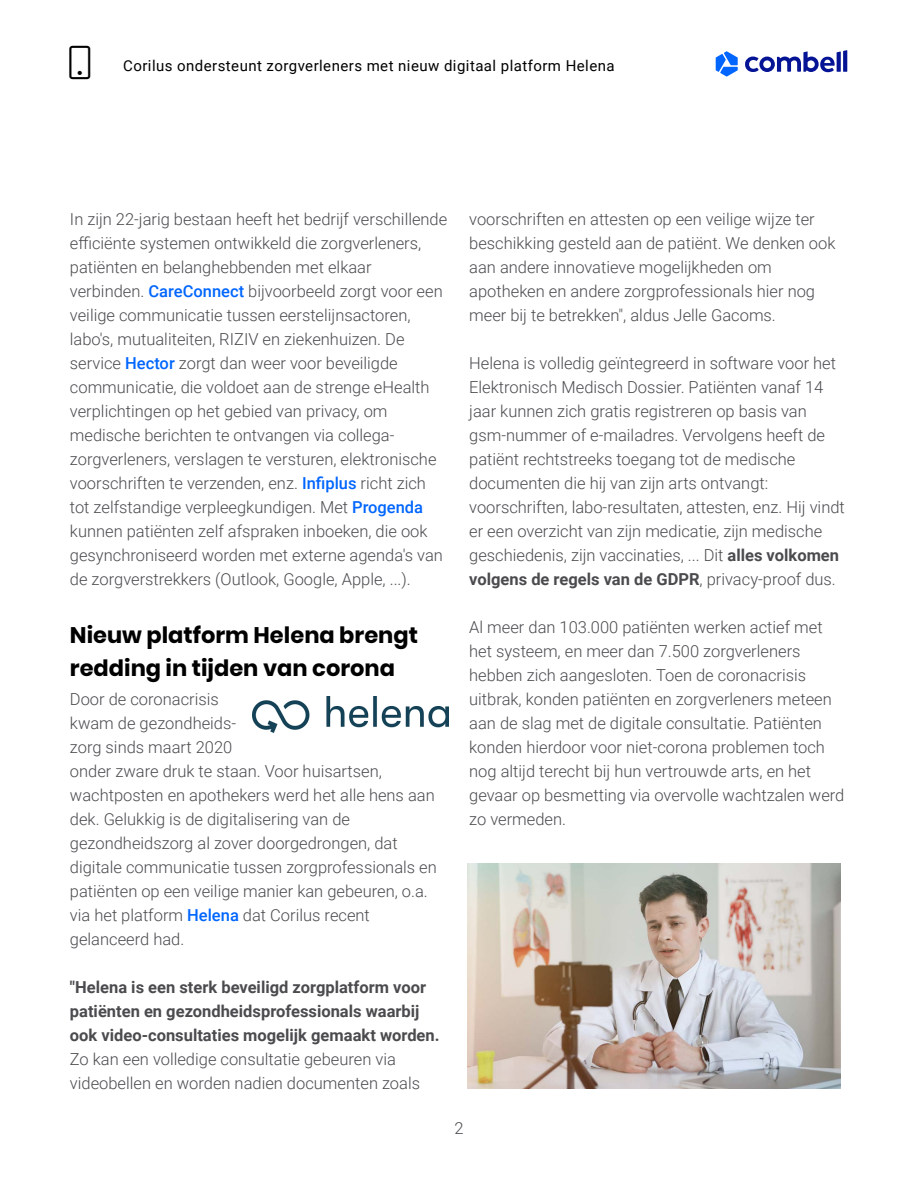
<style>
.page{position:relative;width:918px;height:1188px;background:#fff}
.page>*{position:absolute;margin:0;border:0;box-sizing:border-box;transform-origin:0 0}
.t1{font:700 22.5px/33px "Poppins";color:#000}
.t2{font:300 16.5px/24px "Roboto";color:#4b4b4f}
.t3{font:700 16.5px/24px "Roboto";color:#4b4b4f}
.t4{font:15px "Roboto";letter-spacing:.03em;color:#000}
.s1{font-weight:500;color:#06f}
.s2{font-weight:700}
</style>
<div class="page">
<svg style="left:745px;top:50px;width:102px;height:22px"></svg>
<svg style="left:716px;top:51px;width:22px;height:26px"></svg>
<img style="left:253px;top:697px;width:195px;height:36px">
<img style="left:468px;top:863px;width:373px;height:225px">
<p class="t4" style="left:123px;top:55px;width:493px">Corilus ondersteunt zorgverleners met nieuw digitaal platform Helena</p>
<p class="t2" style="left:70px;top:206px;width:379px">In zijn 22-jarig bestaan heeft het bedrijf verschillende efficiënte systemen ontwikkeld die zorgverleners, patiënten en belanghebbenden met elkaar verbinden. <span class="s1">CareConnect</span> bijvoorbeeld zorgt voor een veilige communicatie tussen eerstelijnsactoren, labo's, mutualiteiten, RIZIV en ziekenhuizen. De service <span class="s1">Hector</span> zorgt dan weer voor beveiligde communicatie, die voldoet aan de strenge eHealth verplichtingen op het gebied van privacy, om medische berichten te ontvangen via collega&shy;zorgverleners, verslagen te versturen, elektronische voorschriften te verzenden, enz. <span class="s1">Infiplus</span> richt zich tot zelfstandige verpleegkundigen. Met <span class="s1">Progenda </span>kunnen patiënten zelf afspraken inboeken, die ook gesynchroniseerd worden met externe agenda's van de zorgverstrekkers (Outlook, Google, Apple, ...).</p>
<h1 class="t1" style="left:70px;top:619px;width:350px">Nieuw platform Helena brengt redding in tijden van corona</h1>
<p class="t2" style="left:70px;top:686px;width:368px">Door de coronacrisis<br>kwam de gezondheids-<br>zorg sinds maart 2020<br>onder zware druk te staan. Voor huisartsen, wachtposten en apothekers werd het alle hens aan dek. Gelukkig is de digitalisering van de gezondheidszorg al zover doorgedrongen, dat digitale communicatie tussen zorgprofessionals en patiënten op een veilige manier kan gebeuren, o.a. via het platform <span class="s1">Helena</span> dat Corilus recent gelanceerd had.</p>
<p class="t3" style="left:70px;top:974px;width:371px">"Helena is een sterk beveiligd zorgplatform voor patiënten en gezondheidsprofessionals waarbij ook video-consultaties mogelijk gemaakt worden.</p>
<p class="t2" style="left:70px;top:1046px;width:352px">Zo kan een volledige consultatie gebeuren via videobellen en worden nadien documenten zoals</p>
<p class="t2" style="left:469px;top:207px;width:368px">voorschriften en attesten op een veilige wijze ter beschikking gesteld aan de patiënt. We denken ook aan andere innovatieve mogelijkheden om apotheken en andere zorgprofessionals hier nog meer bij te betrekken", aldus Jelle Gacoms.</p>
<p class="t2" style="left:469px;top:351px;width:377px">Helena is volledig geïntegreerd in software voor het Elektronisch Medisch Dossier. Patiënten vanaf 14 jaar kunnen zich gratis registreren op basis van gsm-nummer of e-mailadres. Vervolgens heeft de patiënt rechtstreeks toegang tot de medische documenten die hij van zijn arts ontvangt: voorschriften, labo-resultaten, attesten, enz. Hij vindt er een overzicht van zijn medicatie, zijn medische geschiedenis, zijn vaccinaties, ... Dit <span class="s2">alles volkomen volgens de regels van de GDPR</span>, privacy-proof dus.</p>
<p class="t2" style="left:469px;top:615px;width:377px">Al meer dan 103.000 patiënten werken actief met het systeem, en meer dan 7.500 zorgverleners hebben zich aangesloten. Toen de coronacrisis uitbrak, konden patiënten en zorgverleners meteen aan de slag met de digitale consultatie. Patiënten konden hierdoor voor niet-corona problemen toch nog altijd terecht bij hun vertrouwde arts, en het gevaar op besmetting via overvolle wachtzalen werd zo vermeden.</p>
<p class="t2" style="left:454px;top:1115px;width:11px">2</p>
</div>
